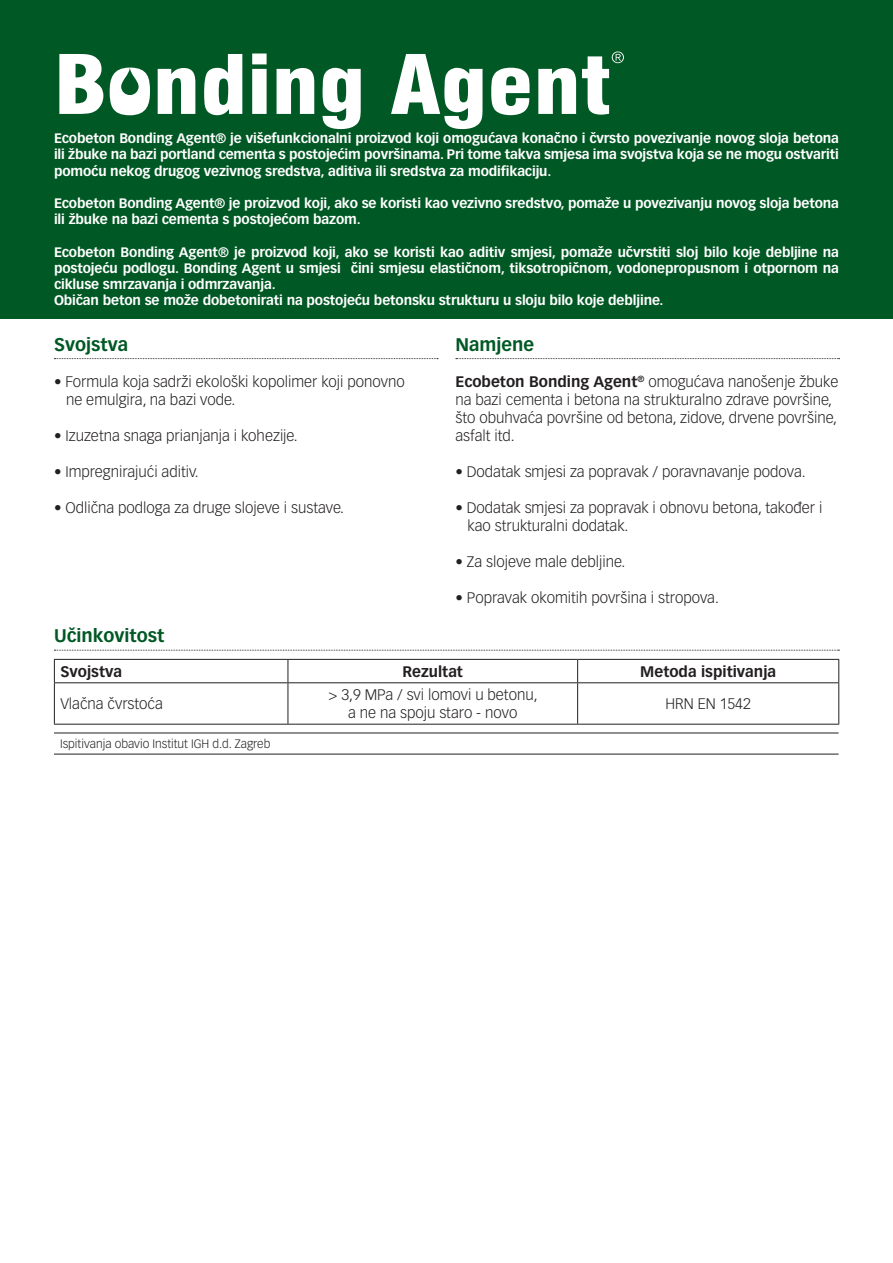
<style>
.page{position:relative;width:893px;height:1263px;background:#fff}
.page>*{position:absolute;margin:0;border:0;box-sizing:border-box;transform-origin:0 0}
.t1{font:700 18px "Vectora";color:#005824}
.t2{font:300 15px/18px "Vectora";color:#231f20}
.t3{font:700 15px "Vectora";color:#231f20}
.t4{font:700 13.5px/16.2px "Vectora";letter-spacing:-.01em;color:#fff}
.t5{font:300 12px "Vectora";color:#231f20}
.s1{font-weight:700}
</style>
<div class="page">
<div style="left:0;top:0;width:893px;height:319px;background:#005824"></div>
<svg style="left:59px;top:51px;width:565px;height:78px"></svg>
<svg style="left:54px;top:358px;width:384px;height:1px"></svg>
<svg style="left:456px;top:358px;width:384px;height:1px"></svg>
<hr style="left:54px;top:659px;width:234px;height:1px;background:#231f20">
<svg style="left:54px;top:660px;width:1px;height:22px"></svg>
<hr style="left:288px;top:659px;width:290px;height:1px;background:#231f20">
<svg style="left:288px;top:660px;width:1px;height:22px"></svg>
<hr style="left:578px;top:659px;width:261px;height:1px;background:#231f20">
<svg style="left:577px;top:660px;width:1px;height:22px"></svg>
<svg style="left:838px;top:660px;width:1px;height:22px"></svg>
<hr style="left:54px;top:682px;width:234px;height:1px;background:#231f20">
<hr style="left:54px;top:683px;width:1px;height:41px;background:#231f20">
<hr style="left:288px;top:682px;width:290px;height:1px;background:#231f20">
<hr style="left:288px;top:683px;width:1px;height:41px;background:#231f20">
<hr style="left:578px;top:682px;width:261px;height:1px;background:#231f20">
<hr style="left:577px;top:683px;width:1px;height:41px;background:#231f20">
<hr style="left:838px;top:683px;width:1px;height:41px;background:#231f20">
<hr style="left:54px;top:724px;width:234px;height:1px;background:#231f20">
<hr style="left:288px;top:724px;width:290px;height:1px;background:#231f20">
<hr style="left:578px;top:724px;width:261px;height:1px;background:#231f20">
<svg style="left:54px;top:650px;width:785px;height:1px"></svg>
<hr style="left:54px;top:733px;width:785px;height:1px;background:#231f20">
<hr style="left:54px;top:754px;width:785px;height:1px;background:#231f20">
<p class="t4" style="left:54px;top:130px;width:786px;text-align:justify">Ecobeton Bonding Agent® je višefunkcionalni proizvod koji omogućava konačno i čvrsto povezivanje novog sloja betona ili žbuke na bazi portland cementa s postojećim površinama. Pri tome takva smjesa ima svojstva koja se ne mogu ostvariti pomoću nekog drugog vezivnog sredstva, aditiva ili sredstva za modifikaciju.</p>
<p class="t4" style="left:54px;top:195px;width:786px">Ecobeton Bonding Agent® je proizvod koji, ako se koristi kao vezivno sredstvo, pomaže u povezivanju novog sloja betona ili žbuke na bazi cementa s postojećom bazom.</p>
<p class="t4" style="left:54px;top:244px;width:786px">Ecobeton Bonding Agent® je proizvod koji, ako se koristi kao aditiv smjesi, pomaže učvrstiti sloj bilo koje debljine na postojeću podlogu. Bonding Agent u smjesi čini smjesu elastičnom, tiksotropičnom, vodonepropusnom i otpornom na cikluse smrzavanja i odmrzavanja.<br>Običan beton se može dobetonirati na postojeću betonsku strukturu u sloju bilo koje debljine.</p>
<h1 class="t1" style="left:54px;top:333px;width:76px">Svojstva</h1>
<p class="t2" style="left:66px;top:372px;width:340px;text-indent:-12px">• Formula koja sadrži ekološki kopolimer koji ponovno ne emulgira, na bazi vode.</p>
<p class="t2" style="left:54px;top:426px;width:245px">• Izuzetna snaga prianjanja i kohezije.</p>
<p class="t2" style="left:54px;top:462px;width:146px">• Impregnirajući aditiv.</p>
<p class="t2" style="left:54px;top:498px;width:292px">• Odlična podloga za druge slojeve i sustave.</p>
<h1 class="t1" style="left:54px;top:625px;width:112px">Učinkovitost</h1>
<h1 class="t1" style="left:455px;top:333px;width:80px">Namjene</h1>
<p class="t2" style="left:455px;top:372px;width:384px"><span class="s1">Ecobeton Bonding Agent</span><sup>®</sup> omogućava nanošenje žbuke na bazi cementa i betona na strukturalno zdrave površine, što obuhvaća površine od betona, zidove, drvene površine, asfalt itd.</p>
<p class="t2" style="left:455px;top:462px;width:352px">• Dodatak smjesi za popravak / poravnavanje podova.</p>
<p class="t2" style="left:467px;top:498px;width:356px;text-indent:-12px">• Dodatak smjesi za popravak i obnovu betona, također i kao strukturalni dodatak.</p>
<p class="t2" style="left:455px;top:552px;width:171px">• Za slojeve male debljine.</p>
<p class="t2" style="left:455px;top:588px;width:265px">• Popravak okomitih površina i stropova.</p>
<p class="t3" style="left:60px;top:662px;width:63px">Svojstva</p>
<p class="t3" style="left:402px;top:662px;width:62px">Rezultat</p>
<p class="t3" style="left:640px;top:662px;width:137px">Metoda ispitivanja</p>
<p class="t2" style="left:60px;top:695px;width:104px">Vlačna čvrstoća</p>
<p class="t2" style="left:328px;top:686px;width:211px;text-align:center">&gt; 3,9 MPa / svi lomovi u betonu, a ne na spoju staro - novo</p>
<p class="t2" style="left:665px;top:695px;width:87px">HRN EN 1542</p>
<p class="t5" style="left:60px;top:737px;width:212px">Ispitivanja obavio Institut IGH d.d. Zagreb</p>
</div>
